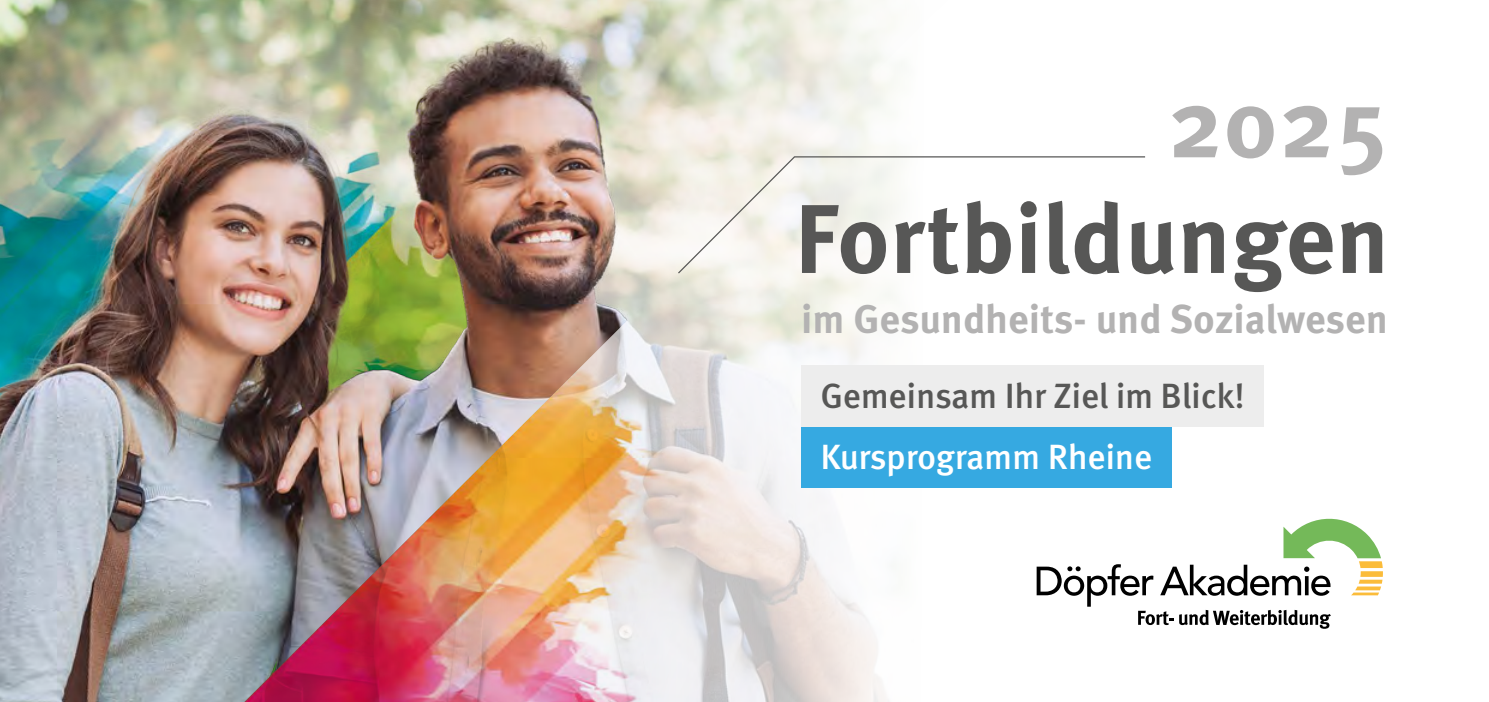
<style>
.page{position:relative;width:1489px;height:702px;background:#fff}
.page>*{position:absolute;margin:0;border:0;box-sizing:border-box;transform-origin:0 0}
.t1{font:700 97.5px "Meta OT";color:#575756}
.t2{font:700 97.5px "Meta OT";color:#b3b2b2}
.t3{font:700 40px "Meta OT";letter-spacing:-.005em;color:#b3b2b2}
.t4{font:500 35px "Meta OT";letter-spacing:-.01em;color:#575756}
.t5{font:500 35px "Meta OT";letter-spacing:-.01em;color:#fff}
</style>
<div class="page">
<img style="left:0;top:0;width:896px;height:702px">
<svg style="left:676px;top:156px;width:470px;height:119px"></svg>
<svg style="left:1036px;top:518px;width:346px;height:110px"></svg>
<div style="left:801px;top:427px;width:370px;height:61px;background:#36a9e1"></div>
<div style="left:801px;top:365px;width:462px;height:62px;background:#ededed"></div>
<h1 class="t2" style="left:1167px;top:62px;width:224px">2025</h1>
<h1 class="t1" style="left:794px;top:177px;width:596px">Fortbildungen</h1>
<p class="t3" style="left:801px;top:294px;width:588px">im Gesundheits- und Sozialwesen</p>
<p class="t4" style="left:820px;top:374px;width:426px">Gemeinsam Ihr Ziel im Blick!</p>
<p class="t5" style="left:820px;top:435px;width:333px">Kursprogramm Rheine</p>
</div>
